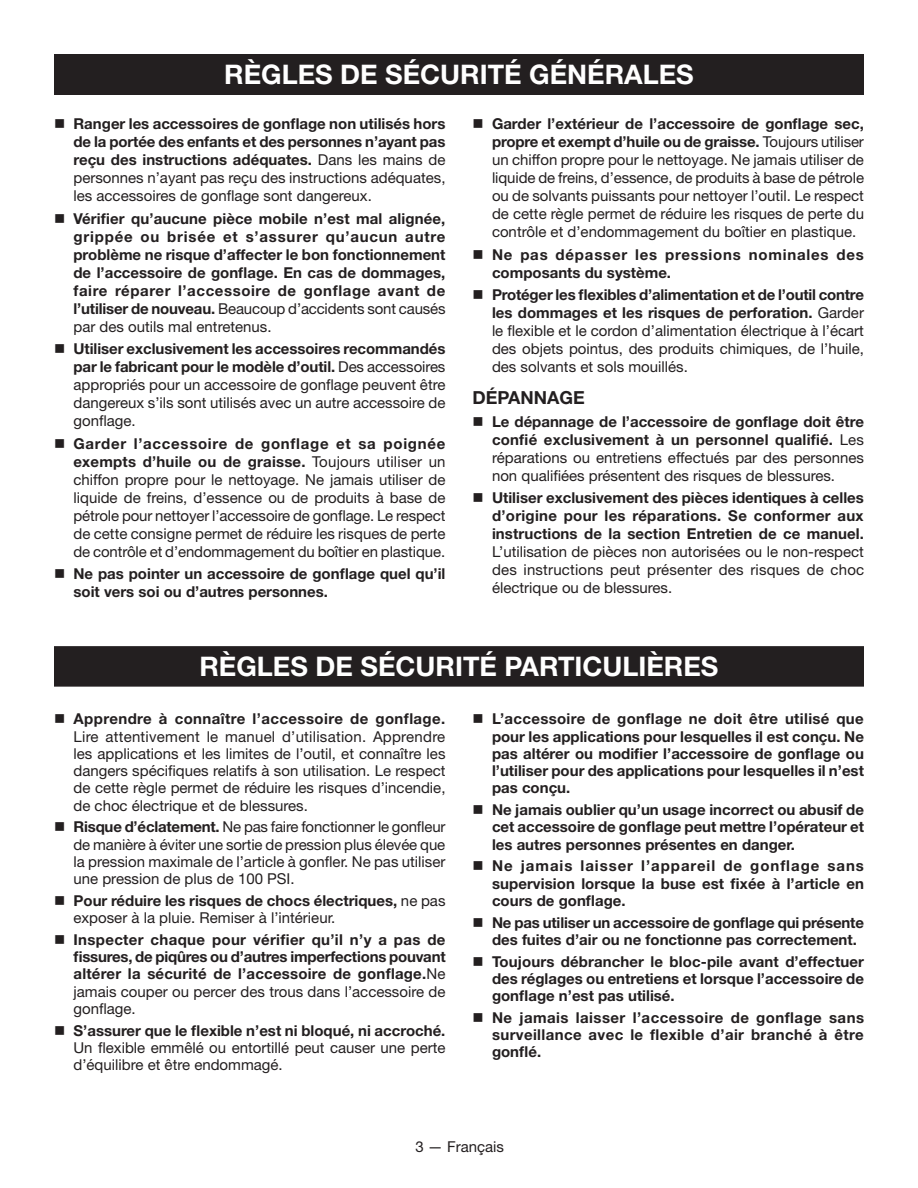
<style>
.page{position:relative;width:918px;height:1188px;background:#fff}
.page>*{position:absolute;margin:0;border:0;box-sizing:border-box;transform-origin:0 0}
.HEADING{font:700 27px "Helvetica Neue LT Std";color:#fff}
.Heading_2{font:700 18px "Helvetica Neue LT Std";color:#231f20}
.t1{font:15px/18px "Helvetica Neue LT Std";color:#231f20;text-align:justify}
.t2{font:700 15px/17.2px "Helvetica Neue LT Std";color:#231f20;text-align:justify}
.t3{font:700 15px/18px "Helvetica Neue LT Std";letter-spacing:.055em;color:#231f20}
.s1{font-weight:400}
.s2{font-weight:700}
</style>
<div class="page">
<div style="left:54px;top:54px;width:810px;height:40px;background:#231f20"></div>
<div style="left:55px;top:647px;width:808px;height:39px;background:#231f20"></div>
<div style="left:54px;top:646px;width:810px;height:41px;border:2px solid #231f20"></div>
<p class="HEADING" style="left:224px;top:58px;width:471px">RÈGLES DE SÉCURITÉ GÉNÉRALES</p>
<p class="t2" style="left:74px;top:115px;width:374px;line-height:18px">Ranger les accessoires de gonflage non utilisés hors de la portée des enfants et des personnes n’ayant pas reçu des instructions adéquates. <span class="s1">Dans les mains de personnes n’ayant pas reçu des instructions adéquates, les accessoires de gonflage sont dangereux.</span></p>
<p class="t2" style="left:74px;top:209px;width:374px;line-height:18px">Vérifier qu’aucune pièce mobile n’est mal alignée, grippée ou brisée et s’assurer qu’aucun autre problème ne risque d’affecter le bon fonctionnement de l’accessoire de gonflage. En cas de dommages, faire réparer l’accessoire de gonflage avant de l’utiliser de nouveau. <span class="s1">Beaucoup d’accidents sont causés par des outils mal entretenus.</span></p>
<p class="t1" style="left:74px;top:340px;width:374px"><span class="s2">Utiliser exclusivement les accessoires recommandés par le fabricant pour le modèle d’outil.</span> Des accessoires appropriés pour un accessoire de gonflage peuvent être dangereux s’ils sont utilisés avec un autre accessoire de gonflage.</p>
<p class="t1" style="left:74px;top:434px;width:374px"><span class="s2">Garder l’accessoire de gonflage et sa poignée exempts d’huile ou de graisse.</span> Toujours utiliser un chiffon propre pour le nettoyage. Ne jamais utiliser de liquide de freins, d’essence ou de produits à base de pétrole pour nettoyer l’accessoire de gonflage. Le respect de cette consigne permet de réduire les risques de perte de contrôle et d’endommagement du boîtier en plastique.</p>
<p class="t2" style="left:74px;top:565px;width:373px;line-height:18px">Ne pas pointer un accessoire de gonflage quel qu’il soit vers soi ou d’autres personnes.</p>
<p class="t1" style="left:492px;top:115px;width:374px"><span class="s2">Garder l’extérieur de l’accessoire de gonflage sec, propre et exempt d’huile ou de graisse.</span> Toujours utiliser un chiffon propre pour le nettoyage. Ne jamais utiliser de liquide de freins, d’essence, de produits à base de pétrole ou de solvants puissants pour nettoyer l’outil. Le respect de cette règle permet de réduire les risques de perte du contrôle et d’endommagement du boîtier en plastique.</p>
<p class="t3" style="left:492px;top:245px;width:373px">Ne pas dépasser les pressions nominales des composants du système.</p>
<p class="t1" style="left:492px;top:286px;width:374px"><span class="s2">Protéger les flexibles d’alimentation et de l’outil contre les dommages et les risques de perforation.</span> Garder le flexible et le cordon d’alimentation électrique à l’écart des objets pointus, des produits chimiques, de l’huile, des solvants et sols mouillés.</p>
<p class="Heading_2" style="left:472px;top:387px;width:114px">DÉPANNAGE</p>
<p class="t1" style="left:492px;top:412px;width:374px"><span class="s2">Le dépannage de l’accessoire de gonflage doit être confié exclusivement à un personnel qualifié.</span> Les réparations ou entretiens effectués par des personnes non qualifiées présentent des risques de blessures.</p>
<p class="t2" style="left:492px;top:489px;width:374px;line-height:18px">Utiliser exclusivement des pièces identiques à celles d’origine pour les réparations. Se conformer aux instructions de la section Entretien de ce manuel.<br><span class="s1">L’utilisation de pièces non autorisées ou le non-respect des instructions peut présenter des risques de choc électrique ou de blessures.</span></p>
<p class="HEADING" style="left:200px;top:650px;width:520px">RÈGLES DE SÉCURITÉ PARTICULIÈRES</p>
<p class="t1" style="left:74px;top:710px;width:374px;line-height:17.2px"><span class="s2">Apprendre à connaître l’accessoire de gonflage.<br></span>Lire attentivement le manuel d’utilisation. Apprendre les applications et les limites de l’outil, et connaître les dangers spécifiques relatifs à son utilisation. Le respect de cette règle permet de réduire les risques d’incendie, de choc électrique et de blessures.</p>
<p class="t1" style="left:74px;top:818px;width:374px;line-height:17.2px"><span class="s2">Risque d’éclatement.</span> Ne pas faire fonctionner le gonfleur de manière à éviter une sortie de pression plus élevée que la pression maximale de l’article à gonfler. Ne pas utiliser une pression de plus de 100 PSI.</p>
<p class="t1" style="left:74px;top:892px;width:374px;line-height:17.2px"><span class="s2">Pour réduire les risques de chocs électriques,</span> ne pas exposer à la pluie. Remiser à l’intérieur.</p>
<p class="t2" style="left:74px;top:931px;width:374px">Inspecter chaque pour vérifier qu’il n’y a pas de fissures, de piqûres ou d’autres imperfections pouvant altérer la sécurité de l’accessoire de gonflage.<span class="s1">Ne jamais couper ou percer des trous dans l’accessoire de gonflage.</span></p>
<p class="t1" style="left:74px;top:1021px;width:374px;line-height:17.2px"><span class="s2">S’assurer que le flexible n’est ni bloqué, ni accroché.<br></span>Un flexible emmêlé ou entortillé peut causer une perte d’équilibre et être endommagé.</p>
<p class="t2" style="left:492px;top:710px;width:374px">L’accessoire de gonflage ne doit être utilisé que pour les applications pour lesquelles il est conçu. Ne pas altérer ou modifier l’accessoire de gonflage ou l’utiliser pour des applications pour lesquelles il n’est pas conçu.</p>
<p class="t2" style="left:492px;top:801px;width:374px">Ne jamais oublier qu’un usage incorrect ou abusif de cet accessoire de gonflage peut mettre l’opérateur et les autres personnes présentes en danger.</p>
<p class="t2" style="left:492px;top:857px;width:374px">Ne jamais laisser l’appareil de gonflage sans supervision lorsque la buse est fixée à l’article en cours de gonflage.</p>
<p class="t2" style="left:492px;top:913px;width:373px">Ne pas utiliser un accessoire de gonflage qui présente des fuites d’air ou ne fonctionne pas correctement.</p>
<p class="t2" style="left:492px;top:952px;width:373px">Toujours débrancher le bloc-pile avant d’effectuer des réglages ou entretiens et lorsque l’accessoire de gonflage n’est pas utilisé.</p>
<p class="t2" style="left:492px;top:1009px;width:374px">Ne jamais laisser l’accessoire de gonflage sans surveillance avec le flexible d’air branché à être gonflé.</p>
<p class="t1" style="left:415px;top:1138px;width:90px">3 — Français</p>
</div>
